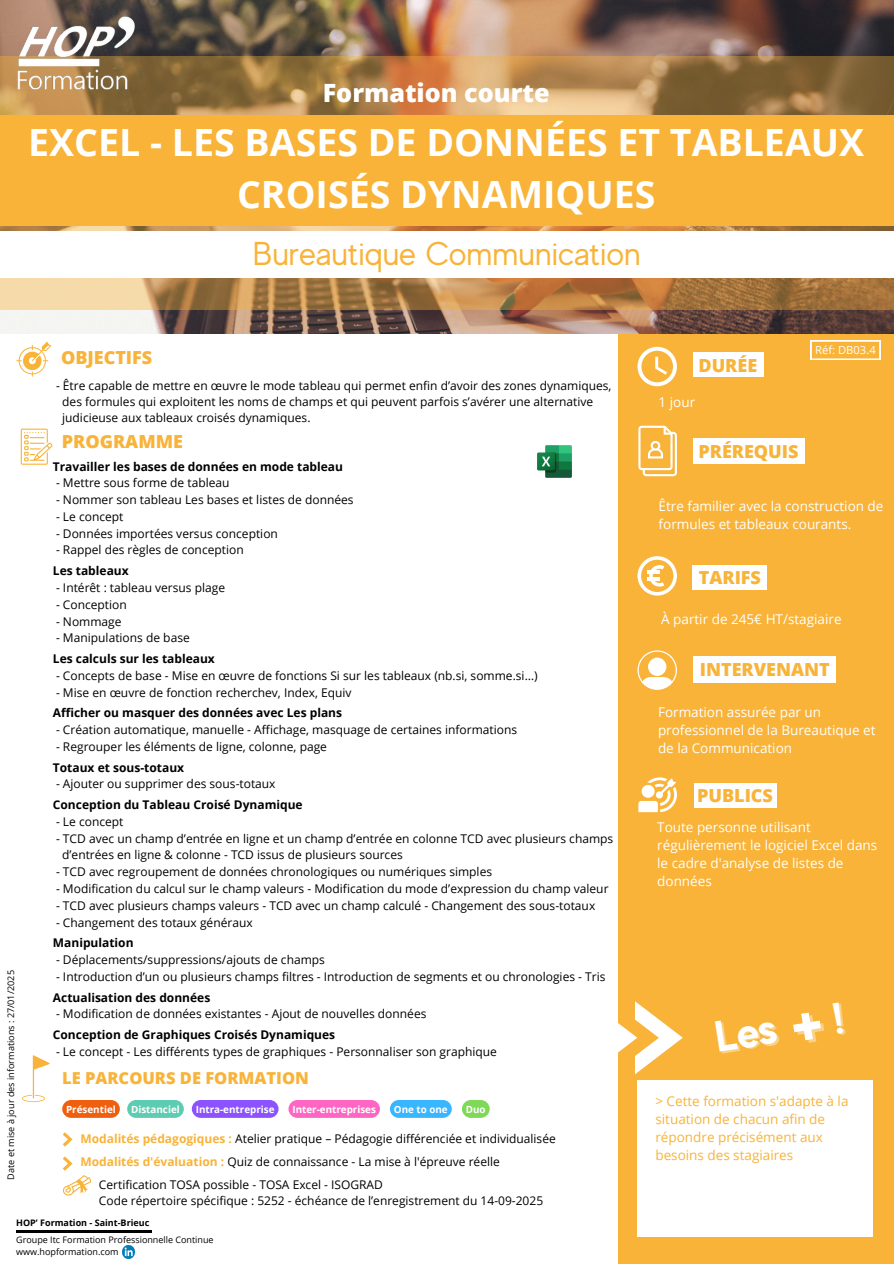
<style>
.page{position:relative;width:894px;height:1264px;background:#fff}
.page>*{position:absolute;margin:0;border:0;box-sizing:border-box;transform-origin:0 0}
.t1{font:700 37.5px/51.8px "Open Sans";color:#fff;text-align:center}
.t2{font:33px "MADE Evolve Sans";color:#f8b338}
.t3{font:800 25.2px "Open Sans";color:#fff}
.t4{font:800 18px "Open Sans";color:#f8b338}
.t5{font:800 16.5px "Open Sans";color:#f8b338}
.t6{font:13.5px/18px "Open Sans";color:#fff}
.t7{font:13.5px/18px "Open Sans";color:#f8b338}
.t8{font:12px "Open Sans";color:#000}
.t9{font:700 12px "Open Sans";color:#000}
.t10{font:11.25px "Open Sans";color:#fff}
.t11{font:700 9.9px "Open Sans";color:#fff}
.t12{font:9.15px "Open Sans";color:#000}
.t13{font:9px "Open Sans";color:#000}
.t14{font:700 9px "Open Sans";color:#000}
.s1{font-weight:700;color:#f8b338}
</style>
<div class="page">
<div style="left:618px;top:173px;width:275px;height:1090px;background:#f8b338"></div>
<img style="left:0;top:0;width:893px;height:334px">
<svg style="left:0;top:57px;width:893px;height:253px;background:#af834f"></svg>
<div style="left:0;top:115px;width:893px;height:111px;background:#f8b338"></div>
<div style="left:0;top:231px;width:893px;height:47px;background:#fff"></div>
<svg style="left:637px;top:347px;width:39px;height:39px"></svg>
<div style="left:692px;top:352px;width:71px;height:25px;background:#fff"></div>
<svg style="left:637px;top:556px;width:39px;height:39px"></svg>
<hr style="left:647px;top:577px;width:12px;height:4px;background:#fff">
<hr style="left:647px;top:570px;width:12px;height:4px;background:#fff">
<div style="left:692px;top:565px;width:74px;height:24px;background:#fff"></div>
<svg style="left:638px;top:425px;width:38px;height:51px"></svg>
<div style="left:692px;top:438px;width:112px;height:26px;background:#fff"></div>
<svg style="left:16px;top:342px;width:35px;height:34px"></svg>
<svg style="left:21px;top:428px;width:31px;height:36px"></svg>
<svg style="left:22px;top:1055px;width:28px;height:47px"></svg>
<svg style="left:810px;top:340px;width:70px;height:19px"></svg>
<svg style="left:637px;top:650px;width:39px;height:39px"></svg>
<div style="left:693px;top:782px;width:83px;height:25px;background:#fff"></div>
<svg style="left:618px;top:1001px;width:64px;height:73px"></svg>
<div style="left:637px;top:1080px;width:236px;height:157px;background:#fff"></div>
<svg style="left:638px;top:777px;width:38px;height:35px"></svg>
<svg style="left:122px;top:1245px;width:12px;height:13px"></svg>
<div style="left:693px;top:656px;width:142px;height:26px;background:#fff"></div>
<img style="left:0;top:0;width:155px;height:115px">
<hr style="left:16px;top:1230px;width:135px;height:2px;background:#000">
<svg style="left:63px;top:1132px;width:10px;height:14px"></svg>
<svg style="left:63px;top:1156px;width:28px;height:39px"></svg>
<img style="left:537px;top:445px;width:35px;height:33px">
<div style="left:62px;top:1099px;width:58px;height:18px;background:#ef5f0d;border-radius:9px"></div>
<div style="left:462px;top:1099px;width:27px;height:18px;background:#7ed957;border-radius:9px"></div>
<div style="left:127px;top:1099px;width:57px;height:18px;background:#5dccb2;border-radius:9px"></div>
<div style="left:288px;top:1099px;width:92px;height:18px;background:#ff66c4;border-radius:9px"></div>
<div style="left:192px;top:1099px;width:86px;height:18px;background:#8c52ff;border-radius:9px"></div>
<div style="left:390px;top:1099px;width:61px;height:18px;background:#38b6ff;border-radius:9px"></div>
<p class="t3" style="left:322px;top:75px;width:228px">Formation courte</p>
<p class="t1" style="left:28px;top:116px;width:837px">EXCEL - LES BASES DE DONNÉES ET TABLEAUX<br>CROISÉS DYNAMIQUES</p>
<p class="t2" style="left:253px;top:235px;width:389px">Bureautique Communication</p>
<p class="t12" style="left:4px;top:1179px;width:211px;rotate:-90deg">Date et mise à jour des informations : 27/01/2025</p>
<p class="t4" style="left:61px;top:344px;width:93px">OBJECTIFS</p>
<p class="t8" style="left:56px;top:377px;width:557px">- Être capable de mettre en œuvre le mode tableau qui permet enfin d’avoir des zones dynamiques,</p>
<p class="t8" style="left:62px;top:393px;width:532px">des formules qui exploitent les noms de champs et qui peuvent parfois s’avérer une alternative</p>
<p class="t8" style="left:62px;top:409px;width:250px">judicieuse aux tableaux croisés dynamiques.</p>
<p class="t4" style="left:62px;top:429px;width:123px">PROGRAMME</p>
<h4 class="t9" style="left:53px;top:458px;width:291px">Travailler les bases de données en mode tableau</h4>
<h2 class="t8" style="left:56px;top:474px;width:175px">- Mettre sous forme de tableau</h2>
<h3 class="t8" style="left:56px;top:491px;width:299px">- Nommer son tableau Les bases et listes de données</h3>
<p class="t8" style="left:56px;top:508px;width:69px">- Le concept</p>
<h5 class="t8" style="left:56px;top:525px;width:223px">- Données importées versus conception</h5>
<h6 class="t8" style="left:56px;top:541px;width:189px">- Rappel des règles de conception</h6>
<p class="t9" style="left:53px;top:562px;width:77px">Les tableaux</p>
<p class="t8" style="left:56px;top:579px;width:171px">- Intérêt : tableau versus plage</p>
<h5 class="t8" style="left:56px;top:596px;width:72px">- Conception</h5>
<h6 class="t8" style="left:56px;top:612px;width:67px">- Nommage</h6>
<p class="t8" style="left:56px;top:629px;width:135px">- Manipulations de base</p>
<h5 class="t9" style="left:53px;top:650px;width:163px">Les calculs sur les tableaux</h5>
<h6 class="t8" style="left:56px;top:667px;width:483px">- Concepts de base - Mise en œuvre de fonctions Si sur les tableaux (nb.si, somme.si…)</h6>
<p class="t8" style="left:56px;top:683px;width:297px">- Mise en œuvre de fonction recherchev, Index, Equiv</p>
<h5 class="t9" style="left:53px;top:704px;width:290px">Afficher ou masquer des données avec Les plans</h5>
<h6 class="t8" style="left:56px;top:721px;width:462px">- Création automatique, manuelle - Affichage, masquage de certaines informations</h6>
<p class="t8" style="left:56px;top:738px;width:272px">- Regrouper les éléments de ligne, colonne, page</p>
<h5 class="t9" style="left:53px;top:758px;width:133px">Totaux et sous-totaux</h5>
<h6 class="t8" style="left:56px;top:775px;width:221px">- Ajouter ou supprimer des sous-totaux</h6>
<p class="t9" style="left:53px;top:796px;width:251px">Conception du Tableau Croisé Dynamique</p>
<h6 class="t8" style="left:56px;top:813px;width:69px">- Le concept</h6>
<p class="t8" style="left:56px;top:829px;width:558px">- TCD avec un champ d’entrée en ligne et un champ d’entrée en colonne TCD avec plusieurs champs</p>
<h5 class="t8" style="left:62px;top:846px;width:342px">d’entrées en ligne &amp; colonne - TCD issus de plusieurs sources</h5>
<p class="t8" style="left:56px;top:863px;width:437px">- TCD avec regroupement de données chronologiques ou numériques simples</p>
<p class="t8" style="left:56px;top:880px;width:554px">- Modification du calcul sur le champ valeurs - Modification du mode d’expression du champ valeur</p>
<p class="t8" style="left:56px;top:896px;width:540px">- TCD avec plusieurs champs valeurs - TCD avec un champ calculé - Changement des sous-totaux</p>
<p class="t8" style="left:56px;top:913px;width:198px">- Changement des totaux généraux</p>
<h5 class="t9" style="left:53px;top:934px;width:82px">Manipulation</h5>
<p class="t8" style="left:56px;top:951px;width:270px">- Déplacements/suppressions/ajouts de champs</p>
<p class="t8" style="left:56px;top:968px;width:551px">- Introduction d’un ou plusieurs champs filtres - Introduction de segments et ou chronologies - Tris</p>
<p class="t9" style="left:53px;top:988px;width:159px">Actualisation des données</p>
<p class="t8" style="left:56px;top:1005px;width:372px">- Modification de données existantes - Ajout de nouvelles données</p>
<p class="t9" style="left:53px;top:1026px;width:284px">Conception de Graphiques Croisés Dynamiques</p>
<p class="t8" style="left:56px;top:1043px;width:442px">- Le concept - Les différents types de graphiques - Personnaliser son graphique</p>
<p class="t5" style="left:62px;top:1065px;width:248px">LE PARCOURS DE FORMATION</p>
<p class="t4" style="left:698px;top:352px;width:60px">DURÉE</p>
<p class="t6" style="left:658px;top:392px;width:38px">1 jour</p>
<p class="t4" style="left:698px;top:438px;width:102px">PRÉREQUIS</p>
<p class="t10" style="left:815px;top:342px;width:62px">Réf: DB03.4</p>
<p class="t6" style="left:658px;top:497px;width:226px">Être familier avec la construction de formules et tableaux courants.</p>
<p class="t4" style="left:698px;top:565px;width:64px">TARIFS</p>
<p class="t6" style="left:661px;top:609px;width:182px">À partir de 245€ HT/stagiaire</p>
<p class="t4" style="left:699px;top:656px;width:131px">INTERVENANT</p>
<p class="t6" style="left:657px;top:702px;width:219px">Formation assurée par un professionnel de la Bureautique et de la Communication</p>
<p class="t4" style="left:697px;top:782px;width:77px">PUBLICS</p>
<p class="t6" style="left:657px;top:818px;width:221px">Toute personne utilisant régulièrement le logiciel Excel dans le cadre d'analyse de listes de données</p>
<p class="t11" style="left:66px;top:1102px;width:51px">Présentiel</p>
<p class="t11" style="left:131px;top:1102px;width:50px">Distanciel</p>
<p class="t11" style="left:196px;top:1102px;width:80px">Intra-entreprise</p>
<p class="t11" style="left:292px;top:1102px;width:85px">Inter-entreprises</p>
<p class="t11" style="left:394px;top:1102px;width:55px">One to one</p>
<p class="t11" style="left:465px;top:1102px;width:21px">Duo</p>
<h5 class="t7" style="left:655px;top:1091px;width:194px">&gt; Cette formation s'adapte à la situation de chacun afin de répondre précisément aux besoins des stagiaires</h5>
<p class="t8" style="left:80px;top:1130px;width:477px"><span class="s1">Modalités pédagogiques :</span> Atelier pratique – Pédagogie différenciée et individualisée</p>
<p class="t8" style="left:80px;top:1153px;width:421px"><span class="s1">Modalités d'évaluation :</span> Quiz de connaissance - La mise à l'épreuve réelle</p>
<p class="t8" style="left:99px;top:1175px;width:285px">Certification TOSA possible - TOSA Excel - ISOGRAD</p>
<p class="t8" style="left:99px;top:1191px;width:445px">Code répertoire spécifique : 5252 - échéance de l’enregistrement du 14-09-2025</p>
<p class="t14" style="left:16px;top:1216px;width:135px">HOP’ Formation - Saint-Brieuc</p>
<p class="t13" style="left:16px;top:1233px;width:199px">Groupe Itc Formation Professionnelle Continue</p>
<p class="t13" style="left:16px;top:1245px;width:104px">www.hopformation.com</p>
</div>
